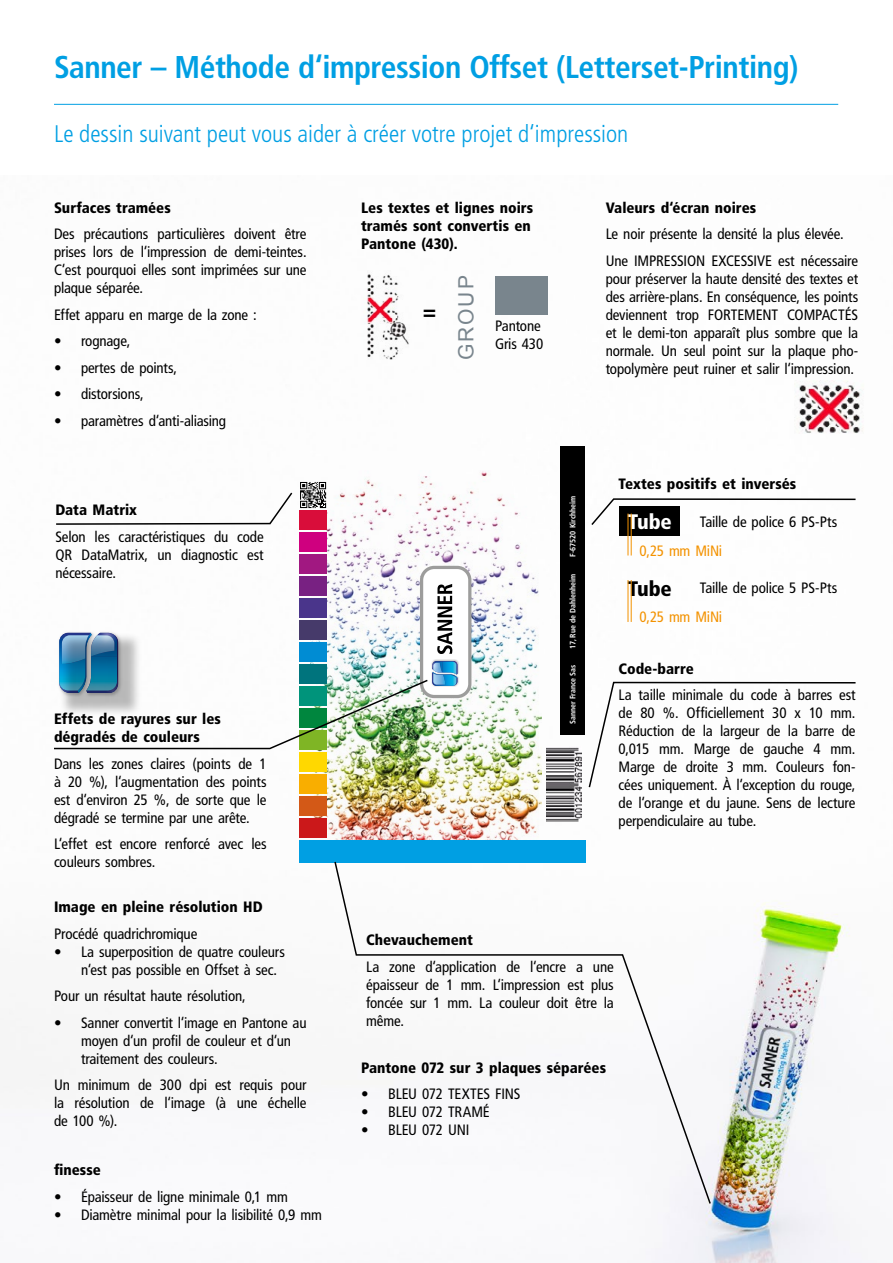
<style>
.page{position:relative;width:893px;height:1263px;background:#fff}
.page>*{position:absolute;margin:0;border:0;box-sizing:border-box;transform-origin:0 0}
.t1{font:700 condensed 31.5px "Frutiger LT Std";letter-spacing:-.015em;color:#009fe3}
.t2{font:300 condensed 24px "Frutiger LT Std";color:#009fe3}
.t3{font:900 condensed 22.5px "Frutiger LT Std";color:#000}
.t4{font:21px "Arial";letter-spacing:.1em;color:#79858d}
.t5{font:900 condensed 21px "Frutiger LT Std";color:#fff}
.t6{font:900 condensed 21px "Frutiger LT Std";color:#000}
.t7{font:condensed 15px/18px "Frutiger LT Std";letter-spacing:-.01em;color:#000;text-align:justify}
.t8{font:900 condensed 15px/18px "Frutiger LT Std";color:#000}
.t9{font:condensed 15px "Frutiger LT Std";letter-spacing:-.015em;color:#f39200}
.t10{font:700 condensed 7.8px "Frutiger LT Std";color:#fff}
</style>
<div class="page">
<img style="left:3px;top:276px;width:859px;height:987px">
<img style="left:310px;top:471px;width:231px;height:369px">
<div style="left:560px;top:446px;width:25px;height:288px;background:#000"></div>
<div style="left:299px;top:840px;width:286px;height:22px;background:#009fe3"></div>
<div style="left:299px;top:510px;width:28px;height:20px;background:#d90d3a"></div>
<div style="left:299px;top:818px;width:28px;height:19px;background:#cb181a"></div>
<div style="left:299px;top:796px;width:28px;height:19px;background:#d35917"></div>
<div style="left:299px;top:774px;width:28px;height:20px;background:#f9ae00"></div>
<div style="left:299px;top:752px;width:28px;height:20px;background:#ffd800"></div>
<div style="left:299px;top:554px;width:28px;height:20px;background:#a11881"></div>
<div style="left:299px;top:533px;width:28px;height:19px;background:#cf007f"></div>
<svg style="left:299px;top:481px;width:28px;height:28px"></svg>
<svg style="left:300px;top:482px;width:26px;height:26px"></svg>
<img style="left:546px;top:747px;width:35px;height:74px">
<svg style="left:55px;top:491px;width:239px;height:35px"></svg>
<svg style="left:333px;top:860px;width:379px;height:345px"></svg>
<svg style="left:588px;top:681px;width:269px;height:108px"></svg>
<div style="left:619px;top:506px;width:61px;height:30px;background:#000"></div>
<hr style="left:628px;top:514px;width:1px;height:41px;background:#f39200">
<hr style="left:628px;top:580px;width:1px;height:42px;background:#f39200">
<hr style="left:631px;top:514px;width:1px;height:41px;background:#f39200">
<hr style="left:631px;top:580px;width:1px;height:42px;background:#f39200">
<img style="left:361px;top:274px;width:52px;height:98px">
<div style="left:495px;top:276px;width:52px;height:38px;background:#79858d"></div>
<img style="left:794px;top:380px;width:69px;height:54px">
<svg style="left:590px;top:498px;width:267px;height:29px"></svg>
<hr style="left:54px;top:104px;width:784px;height:1px;background:#009fe3">
<img style="left:52px;top:566px;width:419px;height:184px">
<img style="left:91px;top:633px;width:26px;height:24px">
<img style="left:91px;top:635px;width:23px;height:21px">
<h1 class="t1" style="left:54px;top:48px;width:746px">Sanner – Méthode d‘impression Offset (Letterset-Printing)</h1>
<h2 class="t2" style="left:54px;top:120px;width:576px">Le dessin suivant peut vous aider à créer votre projet d‘impression</h2>
<p class="t8" style="left:54px;top:199px;width:118px">Surfaces tramées</p>
<p class="t7" style="left:54px;top:225px;width:254px">Des précautions particulières doivent être prises lors de l‘impression de demi-teintes.<br>C‘est pourquoi elles sont imprimées sur une plaque séparée.</p>
<p class="t7" style="left:54px;top:306px;width:204px">Effet apparu en marge de la zone :</p>
<p class="t7" style="left:54px;top:332px;width:78px">• rognage,</p>
<p class="t7" style="left:54px;top:359px;width:125px">• pertes de points,</p>
<p class="t7" style="left:54px;top:385px;width:91px">• distorsions,</p>
<p class="t7" style="left:54px;top:412px;width:174px">• paramètres d‘anti-aliasing</p>
<p class="t8" style="left:55px;top:501px;width:83px">Data Matrix</p>
<p class="t7" style="left:55px;top:528px;width:210px">Selon les caractéristiques du code QR DataMatrix, un diagnostic est nécessaire.</p>
<p class="t8" style="left:54px;top:710px;width:168px">Effets de rayures sur les dégradés de couleurs</p>
<p class="t7" style="left:54px;top:755px;width:214px">Dans les zones claires (points de 1 à 20 %), l‘augmentation des points est d‘environ 25 %, de sorte que le dégradé se termine par une arête.</p>
<p class="t7" style="left:54px;top:835px;width:214px">L‘effet est encore renforcé avec les couleurs sombres.</p>
<p class="t8" style="left:54px;top:898px;width:210px">Image en pleine résolution HD</p>
<p class="t7" style="left:54px;top:925px;width:145px">Procédé quadrichromique</p>
<p class="t7" style="left:81px;top:943px;width:205px;text-indent:-27px">• La superposition de quatre couleurs n‘est pas possible en Offset à sec.</p>
<p class="t7" style="left:54px;top:987px;width:193px">Pour un résultat haute résolution,</p>
<p class="t7" style="left:81px;top:1014px;width:227px;text-align:left;text-indent:-27px">• Sanner convertit l‘image en Pantone au moyen d‘un profil de couleur et d‘un traitement des couleurs.</p>
<p class="t7" style="left:54px;top:1076px;width:254px">Un minimum de 300 dpi est requis pour la résolution de l‘image (à une échelle de 100 %).</p>
<p class="t8" style="left:54px;top:1161px;width:48px">finesse</p>
<p class="t7" style="left:54px;top:1187px;width:235px">• Épaisseur de ligne minimale 0,1 mm</p>
<p class="t7" style="left:54px;top:1205px;width:269px">• Diamètre minimal pour la lisibilité 0,9 mm</p>
<p class="t8" style="left:361px;top:199px;width:174px">Les textes et lignes noirs tramés sont convertis en<br>Pantone (430).</p>
<h3 class="t3" style="left:423px;top:297px;width:15px">=</h3>
<h3 class="t4" style="left:452px;top:360px;width:87px;rotate:-90deg">GROUP</h3>
<p class="t7" style="left:495px;top:317px;width:50px">Pantone<br>Gris 430</p>
<p class="t8" style="left:606px;top:199px;width:152px">Valeurs d‘écran noires</p>
<p class="t7" style="left:606px;top:221px;width:254px;line-height:26.5px">Le noir présente la densité la plus élevée.<br>Une IMPRESSION EXCESSIVE est nécessaire</p>
<p class="t7" style="left:606px;top:270px;width:254px">pour préserver la haute densité des textes et des arrière-plans. En conséquence, les points deviennent trop FORTEMENT COMPACTÉS et le demi-ton apparaît plus sombre que la normale. Un seul point sur la plaque pho&shy;topolymère peut ruiner et salir l‘impression.</p>
<p class="t10" style="left:568px;top:557px;width:63px;rotate:-90deg">F-67520 Kirchheim</p>
<p class="t10" style="left:568px;top:649px;width:77px;rotate:-90deg">17, Rue de Dahlenheim</p>
<p class="t10" style="left:568px;top:724px;width:61px;rotate:-90deg">Sanner France Sas</p>
<p class="t8" style="left:619px;top:475px;width:179px">Textes positifs et inversés</p>
<h3 class="t5" style="left:628px;top:509px;width:45px">Tube</h3>
<p class="t7" style="left:700px;top:513px;width:139px">Taille de police 6 PS-Pts</p>
<p class="t9" style="left:639px;top:542px;width:84px">0,25 mm MiNi</p>
<h3 class="t6" style="left:628px;top:576px;width:45px">Tube</h3>
<p class="t7" style="left:700px;top:579px;width:139px">Taille de police 5 PS-Pts</p>
<p class="t9" style="left:639px;top:608px;width:84px">0,25 mm MiNi</p>
<p class="t8" style="left:619px;top:659px;width:77px">Code-barre</p>
<p class="t7" style="left:619px;top:686px;width:238px">La taille minimale du code à barres est de 80 %. Officiellement 30 x 10 mm.<br>Réduction de la largeur de la barre de 0,015 mm. Marge de gauche 4 mm.<br>Marge de droite 3 mm. Couleurs fon&shy;cées uniquement. À l‘exception du rouge, de l‘orange et du jaune. Sens de lecture perpendiculaire au tube.</p>
<p class="t8" style="left:366px;top:931px;width:108px">Chevauchement</p>
<p class="t7" style="left:366px;top:958px;width:249px">La zone d‘application de l‘encre a une épaisseur de 1 mm. L‘impression est plus foncée sur 1 mm. La couleur doit être la même.</p>
<p class="t8" style="left:361px;top:1058px;width:246px">Pantone 072 sur 3 plaques séparées</p>
<p class="t7" style="left:361px;top:1085px;width:161px">• BLEU 072 TEXTES FINS</p>
<p class="t7" style="left:361px;top:1103px;width:130px">• BLEU 072 TRAMÉ</p>
<p class="t7" style="left:361px;top:1121px;width:110px">• BLEU 072 UNI</p>
</div>
